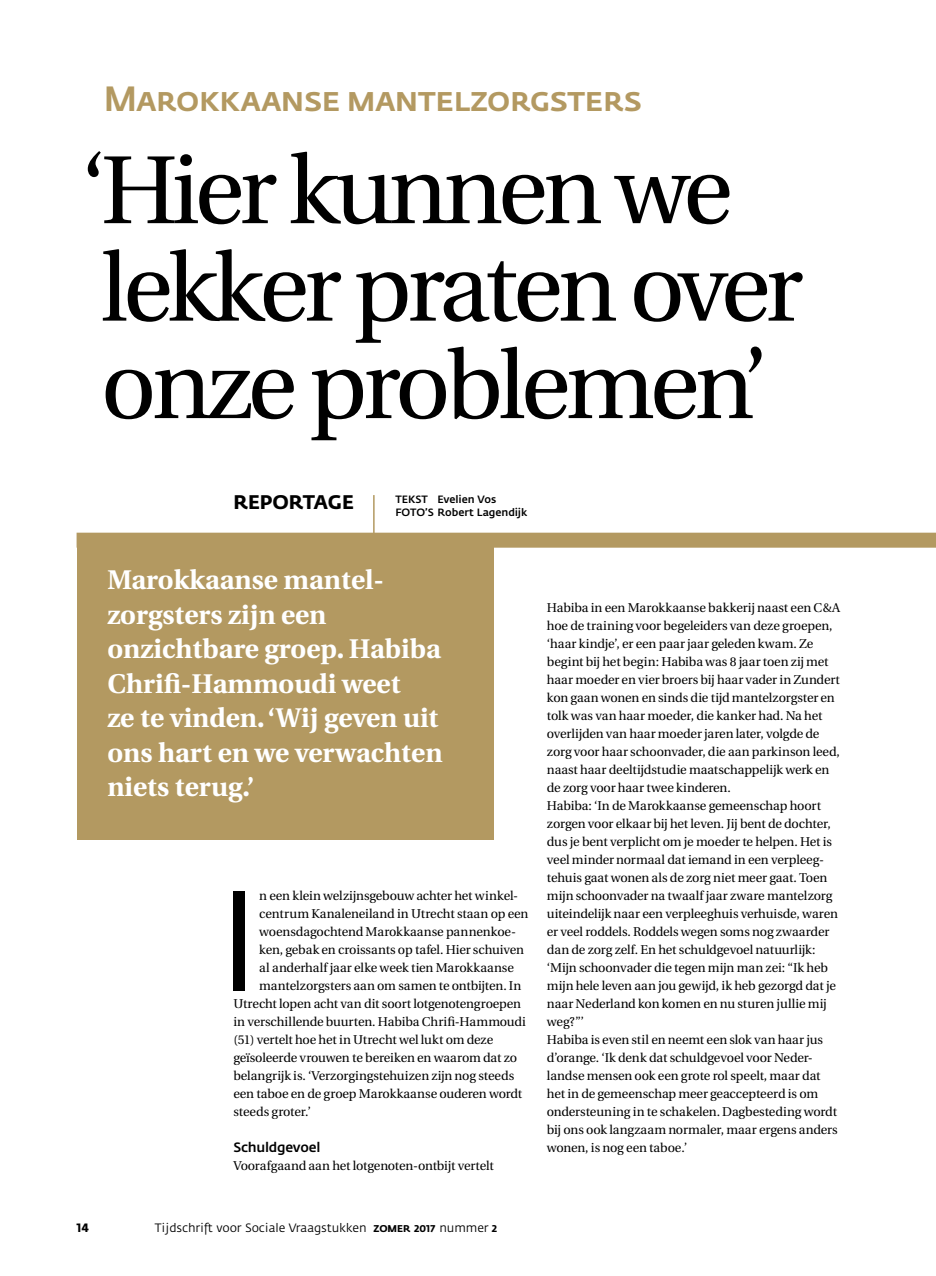
<style>
.page{position:relative;width:936px;height:1276px;background:#fff}
.page>*{position:absolute;margin:0;border:0;box-sizing:border-box;transform-origin:0 0}
.t1{font:140.1px "Fedra Sans";color:#000}
.t2{font:96.3px/97.5px "Utopia";letter-spacing:-.05em;color:#000}
.t3{font:34.65px "Fedra Sans Medium SC";letter-spacing:-.035em;color:#b39961}
.t4{font:700 27px/34.5px "Utopia";color:#fff}
.t5{font:700 19.5px "Fedra Sans";color:#000}
.t6{font:13.5px "Fedra Sans Medium TF";letter-spacing:-.02em;color:#000}
.t7{font:12.75px/18px "Utopia";letter-spacing:-.01em;color:#000}
.t8{font:12px "Fedra Sans";letter-spacing:-.01em;color:#000}
.t9{font:700 12px "Fedra Sans";color:#000}
.t10{font:10.5px/13.5px "Fedra Sans Medium TF";letter-spacing:-.005em;color:#000}
.s1{font-weight:700;font-size:9.75px}
</style>
<div class="page">
<div style="left:77px;top:540px;width:416px;height:300px;background:#b39961"></div>
<div style="left:77px;top:533px;width:858px;height:15px;background:#b39961"></div>
<hr style="left:373px;top:495px;width:1px;height:45px;background:#b39961">
<h3 class="t3" style="left:103px;top:78px;width:540px">Marokkaanse mantelzorgsters</h3>
<h2 class="t2" style="left:81px;top:144px;width:723px">‘Hier kunnen we lekker praten over onze problemen’</h2>
<h3 class="t5" style="left:233px;top:490px;width:122px">REPORTAGE</h3>
<p class="t10" style="left:395px;top:492px;width:133px">TEKST Evelien Vos<br>FOTO’S Robert Lagendijk</p>
<h3 class="t4" style="left:107px;top:563px;width:336px">Marokkaanse mantel&shy;zorgsters zijn een onzichtbare groep. Habiba<br>Chrifi-Hammoudi weet<br>ze te vinden. ‘Wij geven uit ons hart en we verwachten niets terug.’</h3>
<h1 class="t1" style="left:216px;top:867px;width:46px">I</h1>
<p class="t7" style="left:259px;top:887px;width:260px">n een klein welzijnsgebouw achter het winkel-</p>
<p class="t7" style="left:259px;top:905px;width:271px">centrum Kanaleneiland in Utrecht staan op een</p>
<p class="t7" style="left:259px;top:923px;width:258px">woensdagochtend Marokkaanse pannenkoe-</p>
<p class="t7" style="left:259px;top:941px;width:266px">ken, gebak en croissants op tafel. Hier schuiven</p>
<p class="t7" style="left:259px;top:959px;width:256px">al anderhalf jaar elke week tien Marokkaanse</p>
<p class="t7" style="left:259px;top:977px;width:263px">mantelzorgsters aan om samen te ontbijten. In</p>
<p class="t7" style="left:233px;top:995px;width:289px">Utrecht lopen acht van dit soort lotgenotengroepen</p>
<p class="t7" style="left:233px;top:1013px;width:294px">in verschillende buurten. Habiba Chrifi-Hammoudi</p>
<p class="t7" style="left:233px;top:1031px;width:261px">(51) vertelt hoe het in Utrecht wel lukt om deze</p>
<p class="t7" style="left:233px;top:1049px;width:285px">geïsoleerde vrouwen te bereiken en waarom dat zo</p>
<p class="t7" style="left:233px;top:1067px;width:282px">belangrijk is. ‘Verzorgingstehuizen zijn nog steeds</p>
<p class="t7" style="left:233px;top:1085px;width:290px">een taboe en de groep Marokkaanse ouderen wordt</p>
<p class="t7" style="left:233px;top:1103px;width:79px">steeds groter.’</p>
<p class="t6" style="left:233px;top:1140px;width:89px">Schuldgevoel</p>
<p class="t7" style="left:233px;top:1157px;width:262px">Voorafgaand aan het lotgenoten-ontbijt vertelt</p>
<p class="t7" style="left:547px;top:599px;width:295px">Habiba in een Marokkaanse bakkerij naast een C&amp;A hoe de training voor begeleiders van deze groepen, ‘haar kindje’, er een paar jaar geleden kwam. Ze begint bij het begin: Habiba was 8 jaar toen zij met haar moeder en vier broers bij haar vader in Zundert kon gaan wonen en sinds die tijd mantelzorgster en tolk was van haar moeder, die kanker had. Na het overlijden van haar moeder jaren later, volgde de zorg voor haar schoonvader, die aan parkinson leed, naast haar deeltijdstudie maatschappelijk werk en de zorg voor haar twee kinderen.<br>Habiba: ‘In de Marokkaanse gemeenschap hoort zorgen voor elkaar bij het leven. Jij bent de dochter, dus je bent verplicht om je moeder te helpen. Het is veel minder normaal dat iemand in een verpleeg&shy;tehuis gaat wonen als de zorg niet meer gaat. Toen mijn schoonvader na twaalf jaar zware mantelzorg uiteindelijk naar een verpleeghuis verhuisde, waren er veel roddels. Roddels wegen soms nog zwaarder dan de zorg zelf. En het schuldgevoel natuurlijk: ‘Mijn schoonvader die tegen mijn man zei: “Ik heb mijn hele leven aan jou gewijd, ik heb gezorgd dat je naar Nederland kon komen en nu sturen jullie mij weg?”’<br>Habiba is even stil en neemt een slok van haar jus d’orange. ‘Ik denk dat schuldgevoel voor Neder&shy;landse mensen ook een grote rol speelt, maar dat het in de gemeenschap meer geaccepteerd is om ondersteuning in te schakelen. Dagbesteding wordt bij ons ook langzaam normaler, maar ergens anders wonen, is nog een taboe.’</p>
<p class="t9" style="left:77px;top:1220px;width:14px">14</p>
<p class="t8" style="left:155px;top:1221px;width:344px">Tijdschrift voor Sociale Vraagstukken <span class="s1">ZOMER 2017</span> nummer <span class="s1">2</span></p>
</div>
